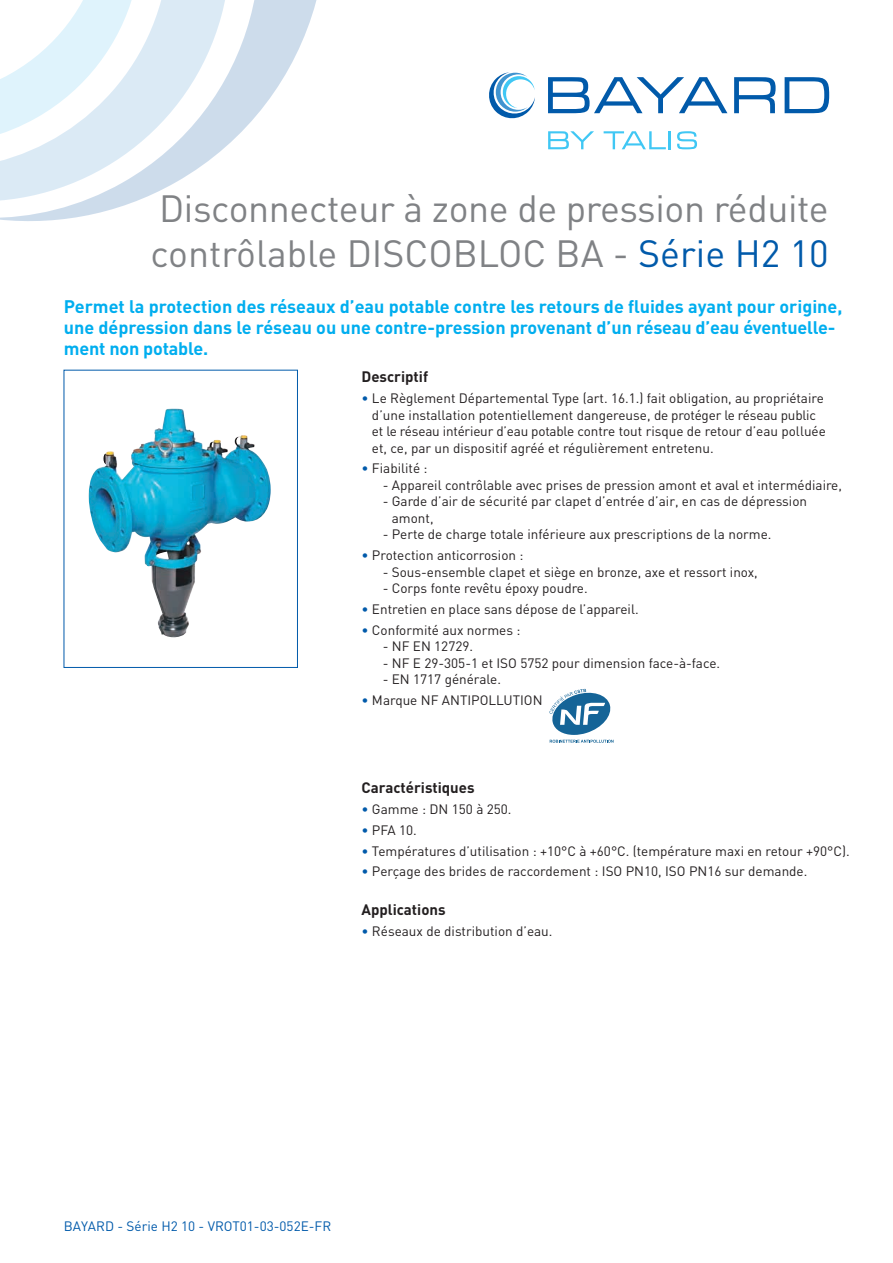
<style>
.page{position:relative;width:893px;height:1263px;background:#fff}
.page>*{position:absolute;margin:0;border:0;box-sizing:border-box;transform-origin:0 0}
.t1{font:37.5px/45px "DIN";letter-spacing:-.01em;color:#808285}
.t2{font:700 18px/21px "DIN";color:#00aeef}
.t3{font:700 15px "DIN";color:#231f20}
.t4{font:13.5px/16.5px "DIN";color:#231f20}
.t5{font:13.5px "DIN";color:#015aaa}
.s1{color:#015aaa}
</style>
<div class="page">
<svg style="left:0;top:0;width:317px;height:221px"></svg>
<svg style="left:0;top:0;width:258px;height:201px"></svg>
<svg style="left:0;top:0;width:171px;height:145px"></svg>
<svg style="left:489px;top:72px;width:46px;height:47px"></svg>
<svg style="left:548px;top:77px;width:179px;height:36px"></svg>
<svg style="left:734px;top:77px;width:42px;height:36px"></svg>
<svg style="left:785px;top:77px;width:44px;height:36px"></svg>
<svg style="left:548px;top:131px;width:46px;height:18px"></svg>
<svg style="left:604px;top:131px;width:66px;height:18px"></svg>
<svg style="left:677px;top:131px;width:20px;height:18px"></svg>
<img style="left:89px;top:409px;width:80px;height:157px">
<div style="left:64px;top:370px;width:234px;height:298px;border:1px solid #015aaa"></div>
<svg style="left:549px;top:689px;width:64px;height:54px"></svg>
<p class="t1" style="left:150px;top:185px;width:680px">Disconnecteur à zone de pression réduite contrôlable DISCOBLOC BA - <span class="s1">Série H2 10</span></p>
<p class="t2" style="left:64px;top:295px;width:780px">Permet la protection des réseaux d’eau potable contre les retours de fluides ayant pour origine, une dépression dans le réseau ou une contre-pression provenant d’un réseau d’eau éventuelle&shy;ment non potable.</p>
<p class="t3" style="left:361px;top:367px;width:68px">Descriptif</p>
<p class="t4" style="left:372px;top:390px;width:455px;text-indent:-11px"><span class="s1">•</span> Le Règlement Départemental Type (art. 16.1.) fait obligation, au propriétaire d’une installation potentiellement dangereuse, de protéger le réseau public et le réseau intérieur d’eau potable contre tout risque de retour d’eau polluée et, ce, par un dispositif agréé et régulièrement entretenu.</p>
<p class="t4" style="left:361px;top:460px;width:68px"><span class="s1">•</span> Fiabilité :</p>
<p class="t4" style="left:383px;top:477px;width:461px">- Appareil contrôlable avec prises de pression amont et aval et intermédiaire,</p>
<p class="t4" style="left:392px;top:493px;width:417px;text-indent:-9px">- Garde d’air de sécurité par clapet d’entrée d’air, en cas de dépression amont,</p>
<p class="t4" style="left:383px;top:526px;width:390px">- Perte de charge totale inférieure aux prescriptions de la norme.</p>
<p class="t4" style="left:361px;top:547px;width:164px"><span class="s1">•</span> Protection anticorrosion :</p>
<p class="t4" style="left:383px;top:563px;width:377px">- Sous-ensemble clapet et siège en bronze, axe et ressort inox,</p>
<p class="t4" style="left:383px;top:580px;width:207px">- Corps fonte revêtu époxy poudre.</p>
<p class="t4" style="left:361px;top:601px;width:279px"><span class="s1">•</span> Entretien en place sans dépose de l’appareil.</p>
<p class="t4" style="left:361px;top:621px;width:161px"><span class="s1">•</span> Conformité aux normes :</p>
<p class="t4" style="left:383px;top:638px;width:92px">- NF EN 12729.</p>
<p class="t4" style="left:383px;top:654px;width:339px">- NF E 29-305-1 et ISO 5752 pour dimension face-à-face.</p>
<p class="t4" style="left:383px;top:671px;width:120px">- EN 1717 générale.</p>
<p class="t4" style="left:361px;top:692px;width:183px"><span class="s1">•</span> Marque NF ANTIPOLLUTION</p>
<p class="t3" style="left:361px;top:778px;width:115px">Caractéristiques</p>
<p class="t4" style="left:361px;top:801px;width:152px"><span class="s1">•</span> Gamme : DN 150 à 250.</p>
<p class="t4" style="left:361px;top:821px;width:57px"><span class="s1">•</span> PFA 10.</p>
<p class="t4" style="left:361px;top:842px;width:490px"><span class="s1">•</span> Températures d’utilisation : +10°C à +60°C. (température maxi en retour +90°C).</p>
<p class="t4" style="left:361px;top:863px;width:447px"><span class="s1">•</span> Perçage des brides de raccordement : ISO PN10, ISO PN16 sur demande.</p>
<p class="t3" style="left:361px;top:900px;width:86px">Applications</p>
<p class="t4" style="left:361px;top:922px;width:193px"><span class="s1">•</span> Réseaux de distribution d’eau.</p>
<p class="t5" style="left:64px;top:1218px;width:269px">BAYARD - Série H2 10 - VROT01-03-052E-FR</p>
</div>
